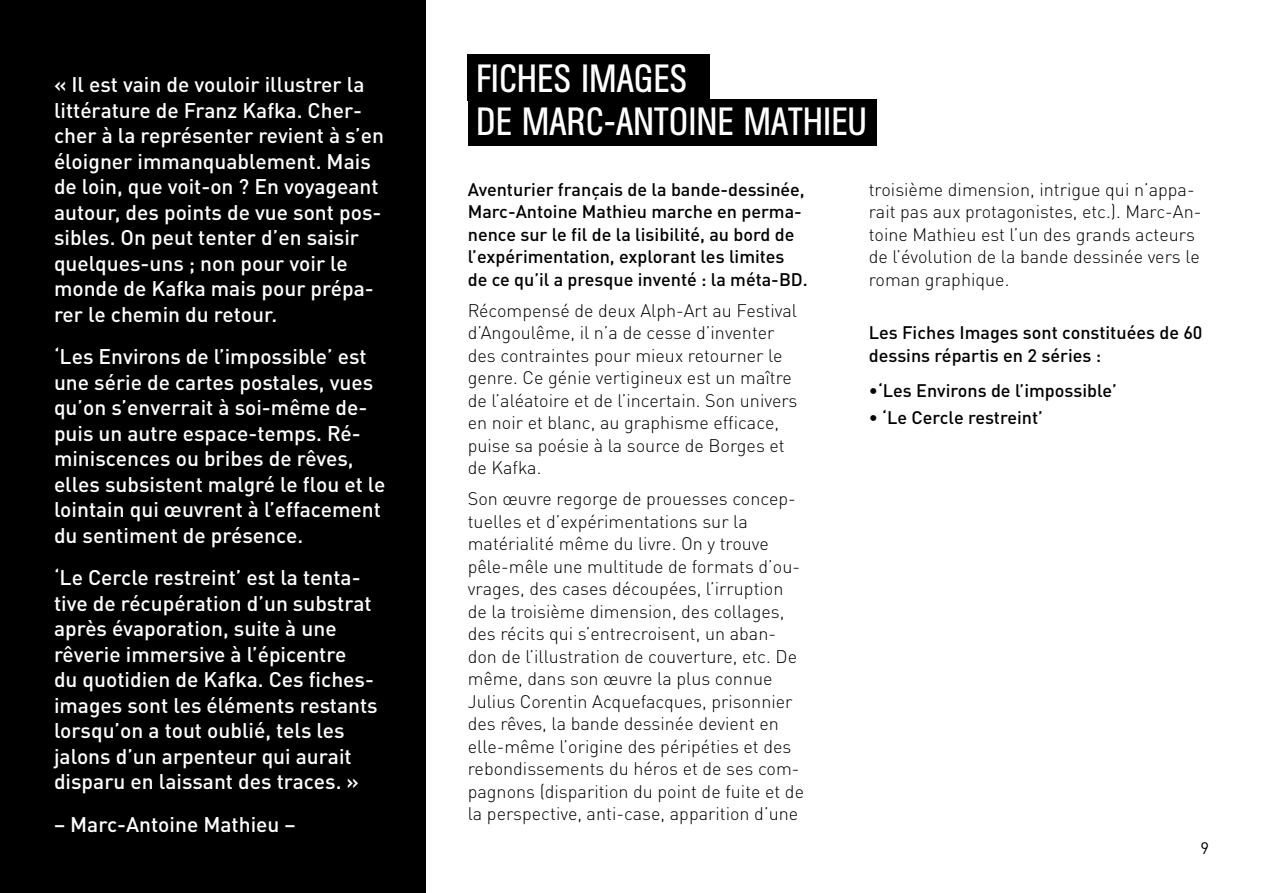
<style>
.page{position:relative;width:1263px;height:893px;background:#fff}
.page>*{position:absolute;margin:0;border:0;box-sizing:border-box;transform-origin:0 0}
.t1{font:39px/43px "AG Buch Condensed BQ";color:#fff}
.t2{font:500 21px/25.5px "DIN Pro";color:#fff}
.t3{font:300 18px/22.5px "DIN Pro";color:#000}
.t4{font:500 18px/22.5px "DIN Pro";color:#000}
.t5{font:16.5px "DIN Pro";color:#000}
</style>
<div class="page">
<div style="left:468px;top:54px;width:242px;height:47px;background:#000"></div>
<div style="left:468px;top:100px;width:409px;height:46px;background:#000"></div>
<div style="left:0;top:0;width:425px;height:893px;background:#000"></div>
<p class="t2" style="left:54px;top:70px;width:332px">« Il est vain de vouloir illustrer la littérature de Franz Kafka. Cher&shy;cher à la représenter revient à s’en éloigner immanquablement. Mais de loin, que voit-on ? En voyageant autour, des points de vue sont pos&shy;sibles. On peut tenter d’en saisir quelques-uns ; non pour voir le monde de Kafka mais pour prépa&shy;rer le chemin du retour.</p>
<p class="t2" style="left:54px;top:342px;width:333px">‘Les Environs de l’impossible’ est une série de cartes postales, vues qu’on s’enverrait à soi-même de&shy;puis un autre espace-temps. Ré&shy;miniscences ou bribes de rêves, elles subsistent malgré le flou et le lointain qui œuvrent à l’effacement du sentiment de présence.</p>
<p class="t2" style="left:54px;top:563px;width:325px">‘Le Cercle restreint’ est la tenta&shy;tive de récupération d’un substrat après évaporation, suite à une rêverie immersive à l’épicentre<br>du quotidien de Kafka. Ces fiches&shy;images sont les éléments restants lorsqu’on a tout oublié, tels les jalons d’un arpenteur qui aurait disparu en laissant des traces. »</p>
<p class="t2" style="left:54px;top:809px;width:243px">– Marc-Antoine Mathieu –</p>
<h1 class="t1" style="left:476px;top:57px;width:392px">FICHES IMAGES<br>DE MARC-ANTOINE MATHIEU</h1>
<p class="t4" style="left:468px;top:176px;width:342px">Aventurier français de la bande-dessinée, Marc-Antoine Mathieu marche en perma&shy;nence sur le fil de la lisibilité, au bord de l’expérimentation, explorant les limites de ce qu’il a presque inventé : la méta-BD.</p>
<p class="t3" style="left:468px;top:297px;width:331px">Récompensé de deux Alph-Art au Festival d’Angoulême, il n’a de cesse d’inventer des contraintes pour mieux retourner le genre. Ce génie vertigineux est un maître de l’aléatoire et de l’incertain. Son univers en noir et blanc, au graphisme efficace, puise sa poésie à la source de Borges et de Kafka.</p>
<p class="t3" style="left:468px;top:486px;width:338px">Son œuvre regorge de prouesses concep&shy;tuelles et d’expérimentations sur la matérialité même du livre. On y trouve pêle-mêle une multitude de formats d’ou&shy;vrages, des cases découpées, l’irruption de la troisième dimension, des collages, des récits qui s’entrecroisent, un aban&shy;don de l’illustration de couverture, etc. De même, dans son œuvre la plus connue Julius Corentin Acquefacques, prisonnier des rêves, la bande dessinée devient en elle-même l’origine des péripéties et des rebondissements du héros et de ses com&shy;pagnons (disparition du point de fuite et de la perspective, anti-case, apparition d’une</p>
<p class="t3" style="left:869px;top:176px;width:334px">troisième dimension, intrigue qui n’appa&shy;rait pas aux protagonistes, etc.). Marc-An&shy;toine Mathieu est l’un des grands acteurs de l’évolution de la bande dessinée vers le roman graphique.</p>
<p class="t4" style="left:869px;top:319px;width:335px">Les Fiches Images sont constituées de 60 dessins répartis en 2 séries :</p>
<p class="t4" style="left:869px;top:377px;width:250px">•‘Les Environs de l’impossible’</p>
<p class="t4" style="left:869px;top:404px;width:176px">• ‘Le Cercle restreint’</p>
<p class="t5" style="left:1200px;top:835px;width:10px">9</p>
</div>
